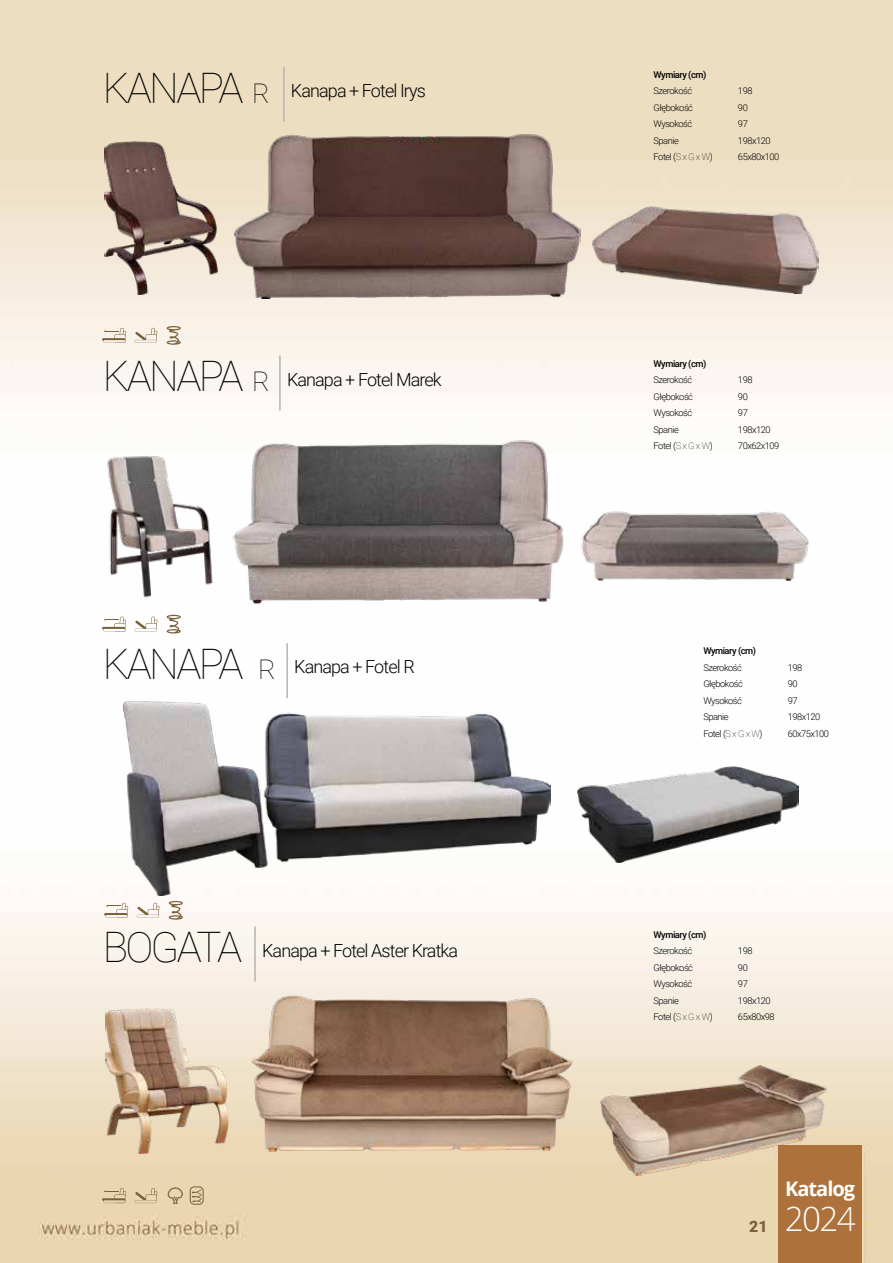
<style>
.page{position:relative;width:893px;height:1263px;background:#fff}
.page>*{position:absolute;margin:0;border:0;box-sizing:border-box;transform-origin:0 0}
.t1{font:100 42px "Roboto";letter-spacing:-.065em;color:#010202}
.t2{font:300 33.3px "Open Sans";color:#fff}
.t3{font:700 20.1px "Open Sans";letter-spacing:-.05em;color:#fff}
.t4{font:300 18px "Roboto";letter-spacing:-.05em;color:#000}
.t5{font:900 15.75px "Roboto";color:#7a613a}
.t6{font:300 9.3px/16.5px "Roboto";letter-spacing:-.05em;color:#000}
.t7{font:500 9.3px "Roboto";letter-spacing:-.05em;color:#000}
.s1{font-weight:100;font-size:42px;color:#010202}
.s2{font-weight:100;font-size:27px;color:#010202}
.s3{font-weight:100}
</style>
<div class="page">
<img style="left:13px;top:0;width:880px;height:1263px">
<div style="left:778px;top:1145px;width:84px;height:118px;background:#ad713b"></div>
<hr style="left:286px;top:643px;width:2px;height:55px;background:#b5b4b4">
<img style="left:123px;top:702px;width:427px;height:194px">
<img style="left:577px;top:767px;width:222px;height:96px">
<svg style="left:137px;top:903px;width:23px;height:15px"></svg>
<svg style="left:169px;top:901px;width:14px;height:19px"></svg>
<svg style="left:104px;top:903px;width:24px;height:15px"></svg>
<hr style="left:254px;top:926px;width:2px;height:55px;background:#b5b4b4">
<img style="left:252px;top:995px;width:320px;height:156px">
<img style="left:601px;top:1065px;width:226px;height:110px">
<img style="left:106px;top:1008px;width:123px;height:145px">
<svg style="left:135px;top:1188px;width:22px;height:15px"></svg>
<svg style="left:168px;top:1187px;width:15px;height:17px"></svg>
<svg style="left:190px;top:1186px;width:14px;height:19px"></svg>
<svg style="left:102px;top:1188px;width:24px;height:15px"></svg>
<svg style="left:135px;top:617px;width:22px;height:15px"></svg>
<svg style="left:167px;top:615px;width:14px;height:18px"></svg>
<svg style="left:102px;top:617px;width:24px;height:15px"></svg>
<hr style="left:279px;top:355px;width:2px;height:56px;background:#b5b4b4">
<img style="left:225px;top:408px;width:364px;height:218px">
<img style="left:574px;top:480px;width:235px;height:125px">
<img style="left:102px;top:438px;width:164px;height:167px">
<svg style="left:135px;top:328px;width:22px;height:15px"></svg>
<svg style="left:167px;top:326px;width:14px;height:19px"></svg>
<svg style="left:102px;top:328px;width:24px;height:15px"></svg>
<hr style="left:283px;top:67px;width:2px;height:55px;background:#b5b4b4">
<img style="left:235px;top:119px;width:346px;height:180px">
<img style="left:592px;top:207px;width:226px;height:86px">
<img style="left:104px;top:141px;width:114px;height:154px">
<h3 class="t4" style="left:103px;top:78px;width:325px"><span class="s1">KANAPA</span> <span class="s2">R</span> Kanapa + Fotel Irys</h3>
<p class="t7" style="left:654px;top:68px;width:54px">Wymiary (cm)</p>
<p class="t6" style="left:654px;top:83px;width:61px">Szerokość<br>Głębokość<br>Wysokość<br>Spanie<br>Fotel (<span class="s3">S x G x W</span>)</p>
<p class="t6" style="left:738px;top:82px;width:43px">198<br>90<br>97<br>198x120<br>65x80x100</p>
<h3 class="t4" style="left:103px;top:367px;width:340px"><span class="s1">KANAPA</span> <span class="s2">R</span> Kanapa + Fotel Marek</h3>
<p class="t7" style="left:654px;top:357px;width:54px">Wymiary (cm)</p>
<p class="t6" style="left:654px;top:371px;width:61px">Szerokość<br>Głębokość<br>Wysokość<br>Spanie<br>Fotel (<span class="s3">S x G x W</span>)</p>
<p class="t6" style="left:738px;top:371px;width:43px">198<br>90<br>97<br>198x120<br>70x62x109</p>
<h3 class="t4" style="left:103px;top:654px;width:313px"><span class="s1">KANAPA</span> <span class="s2">R</span> Kanapa + Fotel R</h3>
<p class="t7" style="left:703px;top:645px;width:54px">Wymiary (cm)</p>
<p class="t6" style="left:703px;top:659px;width:61px">Szerokość<br>Głębokość<br>Wysokość<br>Spanie<br>Fotel (<span class="s3">S x G x W</span>)</p>
<p class="t6" style="left:788px;top:659px;width:43px">198<br>90<br>97<br>198x120<br>60x75x100</p>
<h1 class="t1" style="left:103px;top:918px;width:141px">BOGATA</h1>
<h3 class="t4" style="left:262px;top:937px;width:197px">Kanapa + Fotel Aster Kratka</h3>
<p class="t7" style="left:654px;top:928px;width:54px">Wymiary (cm)</p>
<p class="t6" style="left:654px;top:942px;width:61px">Szerokość<br>Głębokość<br>Wysokość<br>Spanie<br>Fotel (<span class="s3">S x G x W</span>)</p>
<p class="t6" style="left:738px;top:942px;width:38px">198<br>90<br>97<br>198x120<br>65x80x98</p>
<h3 class="t5" style="left:749px;top:1215px;width:20px">21</h3>
<h3 class="t3" style="left:785px;top:1175px;width:72px">Katalog</h3>
<h2 class="t2" style="left:785px;top:1196px;width:72px">2024</h2>
</div>
